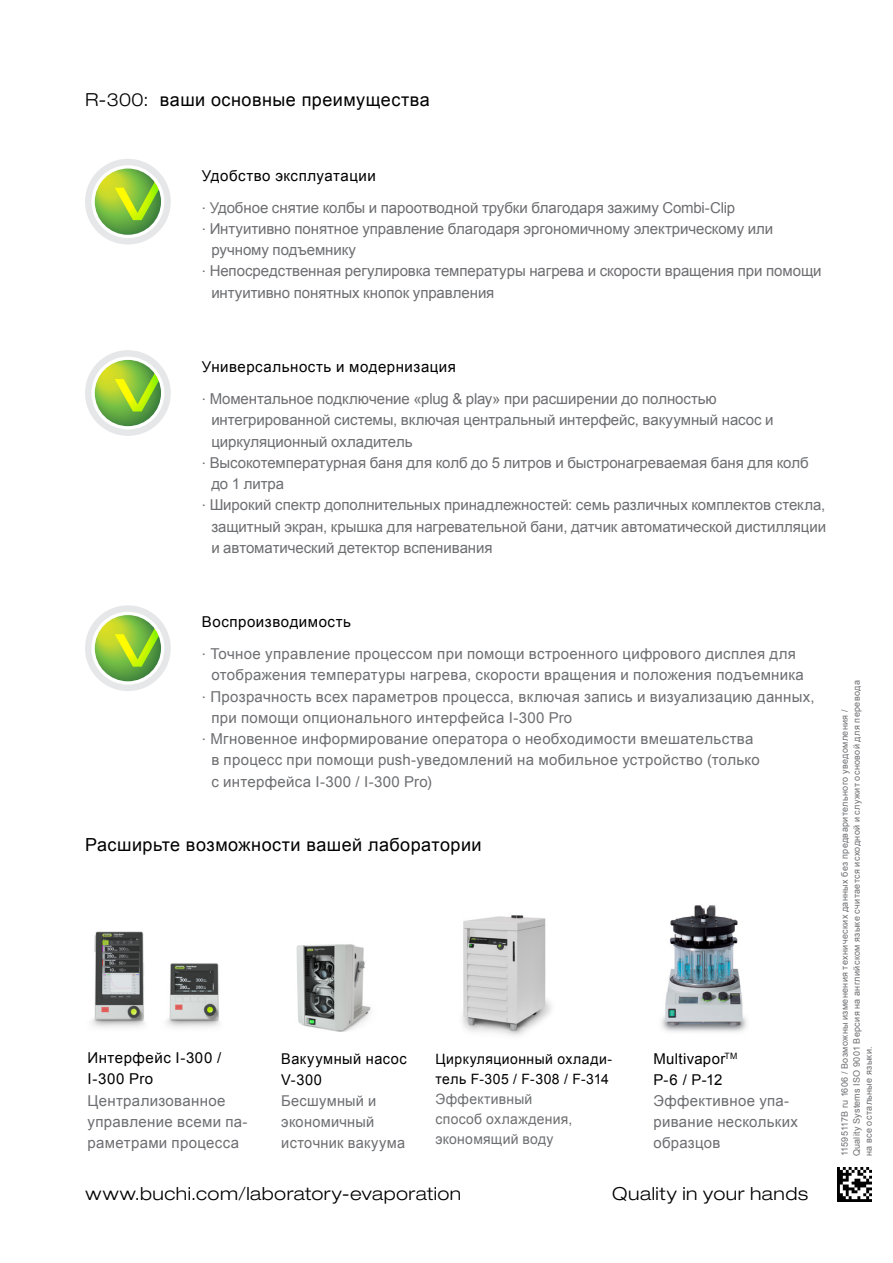
<style>
.page{position:relative;width:893px;height:1263px;background:#fff}
.page>*{position:absolute;margin:0;border:0;box-sizing:border-box;transform-origin:0 0}
.EN_Title{font:18px "Arial";letter-spacing:.025em;color:#000}
.EN_Note_large{font:300 expanded 18px "Helvetica Neue LT Std";letter-spacing:.025em;color:#000}
.EN_Title-2{font:300 expanded 18px "Helvetica Neue LT Std";color:#000}
.t1{font:15px/21.3px "Arial";letter-spacing:.005em;color:#6d6e71}
.EN_Title_small_down{font:15px/21.3px "Arial";letter-spacing:.035em;color:#000}
.t2{font:14.85px/21.1px "Arial";letter-spacing:.02em;color:#6d6e71}
.t3{font:14.85px/21.1px "Arial";letter-spacing:.035em;color:#000}
.t4{font:14.25px/20.2px "Arial";letter-spacing:.02em;color:#6d6e71}
.t5{font:14.25px/20.2px "Arial";letter-spacing:.035em;color:#000}
.EN_Barcode{font:9px/12px "Arial";letter-spacing:.04em;color:#6d6e71}
.s1{font-family:"Helvetica Neue LT Std";font-weight:300}
.s2{color:#000}
</style>
<div class="page">
<div style="left:85px;top:159px;width:86px;height:86px;background:#e6e7e8;border-radius:50%"></div>
<svg style="left:91px;top:165px;width:73px;height:73px"></svg>
<svg style="left:95px;top:169px;width:66px;height:66px"></svg>
<svg style="left:110px;top:168px;width:51px;height:67px"></svg>
<div style="left:85px;top:350px;width:86px;height:86px;background:#e6e7e8;border-radius:50%"></div>
<div style="left:91px;top:357px;width:73px;height:72px;background:#fff;border-radius:50%"></div>
<svg style="left:95px;top:360px;width:66px;height:66px"></svg>
<svg style="left:110px;top:360px;width:51px;height:66px"></svg>
<div style="left:85px;top:605px;width:86px;height:86px;background:#e6e7e8;border-radius:50%"></div>
<svg style="left:91px;top:612px;width:73px;height:73px"></svg>
<svg style="left:95px;top:615px;width:66px;height:66px"></svg>
<svg style="left:110px;top:615px;width:51px;height:66px"></svg>
<img style="left:838px;top:1167px;width:34px;height:34px">
<img style="left:661px;top:905px;width:86px;height:127px">
<img style="left:296px;top:944px;width:75px;height:87px">
<img style="left:462px;top:915px;width:89px;height:121px">
<img style="left:91px;top:931px;width:54px;height:97px">
<img style="left:166px;top:963px;width:54px;height:65px">
<p class="EN_Title-2" style="left:85px;top:89px;width:65px">R-300:</p>
<p class="EN_Title" style="left:160px;top:88px;width:271px">ваши основные преимущества</p>
<p class="EN_Title_small_down" style="left:202px;top:165px;width:175px">Удобство эксплуатации</p>
<p class="t1" style="left:202px;top:197px;width:535px"><span class="s1">∙</span> Удобное снятие колбы и пароотводной трубки благодаря зажиму Combi-Clip</p>
<p class="t1" style="left:211px;top:218px;width:563px;text-indent:-9px"><span class="s1">∙</span> Интуитивно понятное управление благодаря эргономичному электрическому или ручному подъемнику</p>
<p class="t1" style="left:211px;top:261px;width:612px;text-indent:-9px"><span class="s1">∙</span> Непосредственная регулировка температуры нагрева и скорости вращения при помощи интуитивно понятных кнопок управления</p>
<p class="EN_Title_small_down" style="left:202px;top:356px;width:255px">Универсальность и модернизация</p>
<p class="t1" style="left:211px;top:388px;width:564px;text-indent:-9px"><span class="s1">∙</span> Моментальное подключение «plug &amp; play» при расширении до полностью интегрированной системы, включая центральный интерфейс, вакуумный насос и циркуляционный охладитель</p>
<p class="t1" style="left:211px;top:452px;width:599px;text-indent:-9px"><span class="s1">∙</span> Высокотемпературная баня для колб до 5 литров и быстронагреваемая баня для колб до 1 литра</p>
<p class="t1" style="left:211px;top:495px;width:616px;text-align:justify;text-indent:-9px"><span class="s1">∙</span> Широкий спектр дополнительных принадлежностей: семь различных комплектов стекла, защитный экран, крышка для нагревательной бани, датчик автоматической дистилляции и автоматический детектор вспенивания</p>
<p class="EN_Title_small_down" style="left:202px;top:611px;width:151px">Воспроизводимость</p>
<p class="t1" style="left:211px;top:643px;width:594px;text-indent:-9px"><span class="s1">∙</span> Точное управление процессом при помощи встроенного цифрового дисплея для отображения температуры нагрева, скорости вращения и положения подъемника</p>
<p class="t1" style="left:211px;top:686px;width:605px;text-indent:-9px"><span class="s1">∙</span> Прозрачность всех параметров процесса, включая запись и визуализацию данных, при помощи опционального интерфейса I-300 Pro</p>
<p class="t1" style="left:211px;top:728px;width:550px;text-indent:-9px"><span class="s1">∙</span> Мгновенное информирование оператора о необходимости вмешательства в процесс при помощи push-уведомлений на мобильное устройство (только с интерфейса I-300 / I-300 Pro)</p>
<p class="EN_Title" style="left:85px;top:832px;width:398px">Расширьте возможности вашей лаборатории</p>
<p class="EN_Title_small_down" style="left:88px;top:1047px;width:135px">Интерфейс I-300 /<br>I-300 Pro</p>
<p class="t1" style="left:88px;top:1090px;width:161px">Централизованное управление всеми па&shy;раметрами процесса</p>
<p class="t3" style="left:281px;top:1048px;width:127px">Вакуумный насос<br>V-300</p>
<p class="t2" style="left:281px;top:1090px;width:125px">Бесшумный и экономичный источник вакуума</p>
<p class="t5" style="left:435px;top:1048px;width:178px">Циркуляционный охлади&shy;тель F-305 / F-308 / F-314</p>
<p class="t4" style="left:435px;top:1089px;width:138px">Эффективный способ охлаждения, экономящий воду</p>
<p class="t1" style="left:653px;top:1048px;width:146px"><span class="s2">Multivapor</span><sup>TM<br></sup><span class="s2">P-6 / P-12<br></span>Эффективное упа&shy;ривание нескольких образцов</p>
<p class="EN_Note_large" style="left:86px;top:1182px;width:377px">www.buchi.com/laboratory-evaporation</p>
<p class="EN_Note_large" style="left:612px;top:1182px;width:197px">Quality in your hands</p>
<p class="EN_Barcode" style="left:839px;top:1156px;width:477px;rotate:-90deg">11595117B ru 1606 / Возможны изменения технических данных без предварительного уведомления /<br>Quality Systems ISO 9001 Версия на английском языке считается исходной и служит основой для перевода на все остальные языки.</p>
</div>
